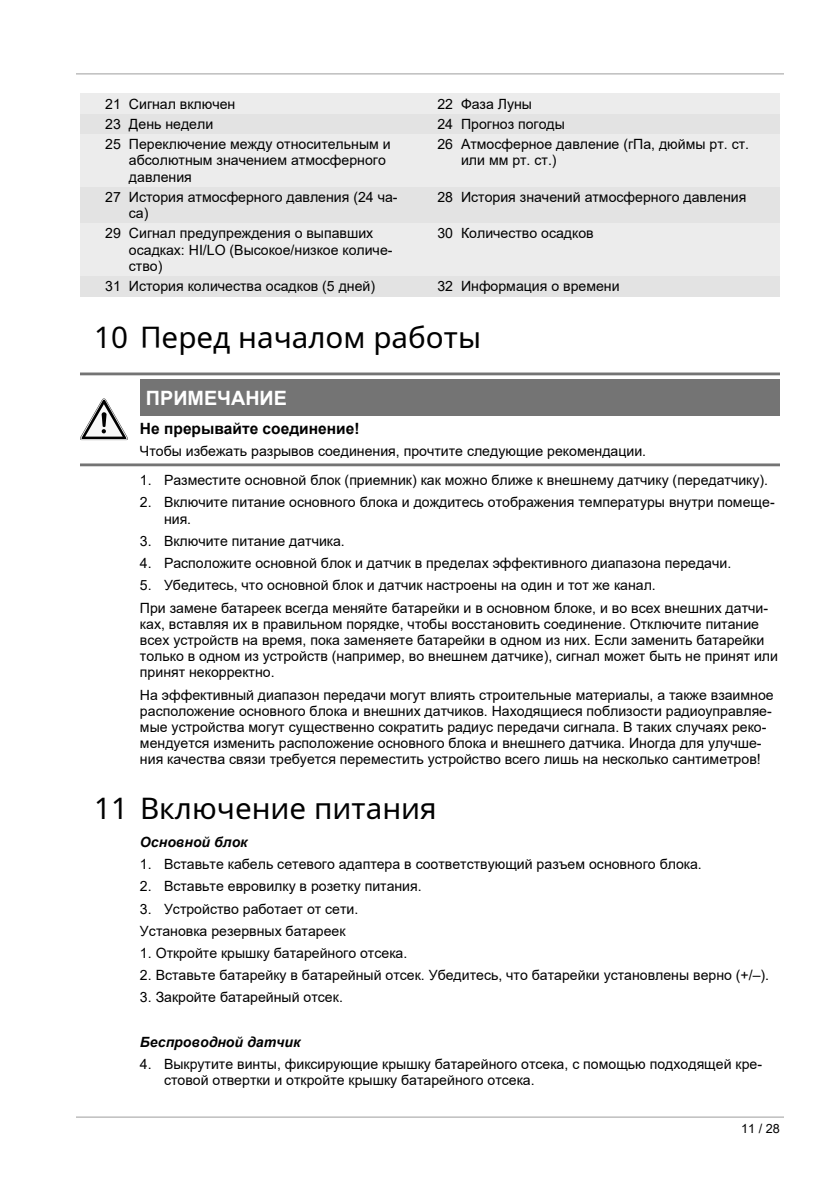
<style>
.page{position:relative;width:840px;height:1191px;background:#fff}
.page>*{position:absolute;margin:0;border:0;box-sizing:border-box;transform-origin:0 0}
.t1{font:29.6px "Noto Sans";color:#000}
.t2{font:700 19.8px "Arial";color:#fff}
.t3{font:700 15.6px "Arial";color:#000}
.t4{font:14px/16.2px "Arial";color:#000}
.t5{font:italic 700 14px "Arial";color:#000}
.t6{font:12.6px "Arial";color:#000}
</style>
<div class="page">
<hr style="left:76px;top:74px;width:707px;height:1px;background:#9d9d9d">
<hr style="left:76px;top:1116px;width:707px;height:1px;background:#9d9d9d">
<div style="left:80px;top:94px;width:47px;height:20px;background:#ececec"></div>
<div style="left:127px;top:94px;width:285px;height:20px;background:#ececec"></div>
<div style="left:412px;top:94px;width:47px;height:20px;background:#ececec"></div>
<div style="left:459px;top:94px;width:320px;height:20px;background:#ececec"></div>
<div style="left:80px;top:114px;width:47px;height:20px;background:#e3e3e3"></div>
<div style="left:127px;top:114px;width:285px;height:20px;background:#e3e3e3"></div>
<div style="left:412px;top:114px;width:47px;height:20px;background:#e3e3e3"></div>
<div style="left:459px;top:114px;width:320px;height:20px;background:#e3e3e3"></div>
<div style="left:80px;top:134px;width:47px;height:53px;background:#ececec"></div>
<div style="left:127px;top:134px;width:285px;height:53px;background:#ececec"></div>
<div style="left:412px;top:134px;width:47px;height:53px;background:#ececec"></div>
<div style="left:459px;top:134px;width:320px;height:53px;background:#ececec"></div>
<div style="left:80px;top:187px;width:47px;height:36px;background:#e3e3e3"></div>
<div style="left:127px;top:187px;width:285px;height:36px;background:#e3e3e3"></div>
<div style="left:412px;top:187px;width:47px;height:36px;background:#e3e3e3"></div>
<div style="left:459px;top:187px;width:320px;height:36px;background:#e3e3e3"></div>
<div style="left:80px;top:223px;width:47px;height:53px;background:#ececec"></div>
<div style="left:127px;top:223px;width:285px;height:53px;background:#ececec"></div>
<div style="left:412px;top:223px;width:47px;height:53px;background:#ececec"></div>
<div style="left:459px;top:223px;width:320px;height:53px;background:#ececec"></div>
<div style="left:80px;top:276px;width:47px;height:20px;background:#e3e3e3"></div>
<div style="left:127px;top:276px;width:285px;height:20px;background:#e3e3e3"></div>
<div style="left:412px;top:276px;width:47px;height:20px;background:#e3e3e3"></div>
<div style="left:459px;top:276px;width:320px;height:20px;background:#e3e3e3"></div>
<hr style="left:80px;top:372px;width:699px;height:3px;background:#747474">
<hr style="left:82px;top:440px;width:44px;height:1px;background:#000">
<svg style="left:80px;top:398px;width:48px;height:42px"></svg>
<div style="left:140px;top:379px;width:639px;height:36px;background:#747474"></div>
<hr style="left:80px;top:463px;width:699px;height:3px;background:#747474">
<p class="t4" style="left:105px;top:96px;width:132px">21 Сигнал включен</p>
<p class="t4" style="left:437px;top:96px;width:96px">22 Фаза Луны</p>
<p class="t4" style="left:105px;top:116px;width:109px">23 День недели</p>
<p class="t4" style="left:437px;top:116px;width:129px">24 Прогноз погоды</p>
<p class="t4" style="left:129px;top:136px;width:263px;text-indent:-24px">25 Переключение между относительным и абсолютным значением атмосферного давления</p>
<p class="t4" style="left:461px;top:136px;width:289px;text-indent:-24px">26 Атмосферное давление (гПа, дюймы рт. ст. или мм рт. ст.)</p>
<p class="t4" style="left:129px;top:189px;width:270px;text-indent:-24px">27 История атмосферного давления (24 ча&shy;са)</p>
<p class="t4" style="left:437px;top:189px;width:310px">28 История значений атмосферного давления</p>
<p class="t4" style="left:129px;top:225px;width:265px;text-indent:-24px">29 Сигнал предупреждения о выпавших осадках: HI/LO (Высокое/низкое количе&shy;ство)</p>
<p class="t4" style="left:437px;top:225px;width:158px">30 Количество осадков</p>
<p class="t4" style="left:105px;top:278px;width:271px">31 История количества осадков (5 дней)</p>
<p class="t4" style="left:437px;top:278px;width:184px">32 Информация о времени</p>
<h1 class="t1" style="left:94px;top:316px;width:388px">10 Перед началом работы</h1>
<h2 class="t2" style="left:146px;top:384px;width:142px">ПРИМЕЧАНИЕ</h2>
<p class="t3" style="left:140px;top:417px;width:221px">Не прерывайте соединение!</p>
<p class="t4" style="left:140px;top:443px;width:507px">Чтобы избежать разрывов соединения, прочтите следующие рекомендации.</p>
<p class="t4" style="left:140px;top:472px;width:629px">1. Разместите основной блок (приемник) как можно ближе к внешнему датчику (передатчику).</p>
<p class="t4" style="left:164px;top:494px;width:612px;text-indent:-24px">2. Включите питание основного блока и дождитесь отображения температуры внутри помеще&shy;ния.</p>
<p class="t4" style="left:140px;top:533px;width:206px">3. Включите питание датчика.</p>
<p class="t4" style="left:140px;top:555px;width:592px">4. Расположите основной блок и датчик в пределах эффективного диапазона передачи.</p>
<p class="t4" style="left:140px;top:574px;width:629px;line-height:22.2px">5. Убедитесь, что основной блок и датчик настроены на один и тот же канал.<br>При замене батареек всегда меняйте батарейки и в основном блоке, и во всех внешних датчи-</p>
<p class="t4" style="left:140px;top:615px;width:639px">ках, вставляя их в правильном порядке, чтобы восстановить соединение. Отключите питание всех устройств на время, пока заменяете батарейки в одном из них. Если заменить батарейки только в одном из устройств (например, во внешнем датчике), сигнал может быть не принят или принят некорректно.</p>
<p class="t4" style="left:140px;top:686px;width:635px">На эффективный диапазон передачи могут влиять строительные материалы, а также взаимное расположение основного блока и внешних датчиков. Находящиеся поблизости радиоуправляе&shy;мые устройства могут существенно сократить радиус передачи сигнала. В таких случаях реко&shy;мендуется изменить расположение основного блока и внешнего датчика. Иногда для улучше&shy;ния качества связи требуется переместить устройство всего лишь на несколько сантиметров!</p>
<h1 class="t1" style="left:94px;top:787px;width:344px">11 Включение питания</h1>
<p class="t5" style="left:140px;top:832px;width:109px">Основной блок</p>
<p class="t4" style="left:140px;top:856px;width:563px">1. Вставьте кабель сетевого адаптера в соответствующий разъем основного блока.</p>
<p class="t4" style="left:140px;top:878px;width:283px">2. Вставьте евровилку в розетку питания.</p>
<p class="t4" style="left:140px;top:897px;width:220px;line-height:22.2px">3. Устройство работает от сети.<br>Установка резервных батареек</p>
<p class="t4" style="left:140px;top:945px;width:269px">1. Откройте крышку батарейного отсека.</p>
<p class="t4" style="left:140px;top:967px;width:630px">2. Вставьте батарейку в батарейный отсек. Убедитесь, что батарейки установлены верно (+/–).</p>
<p class="t4" style="left:140px;top:989px;width:204px">3. Закройте батарейный отсек.</p>
<p class="t5" style="left:140px;top:1032px;width:162px">Беспроводной датчик</p>
<p class="t4" style="left:164px;top:1056px;width:599px;text-indent:-24px">4. Выкрутите винты, фиксирующие крышку батарейного отсека, с помощью подходящей кре&shy;стовой отвертки и откройте крышку батарейного отсека.</p>
<p class="t6" style="left:740px;top:1119px;width:40px">11 / 28</p>
</div>
